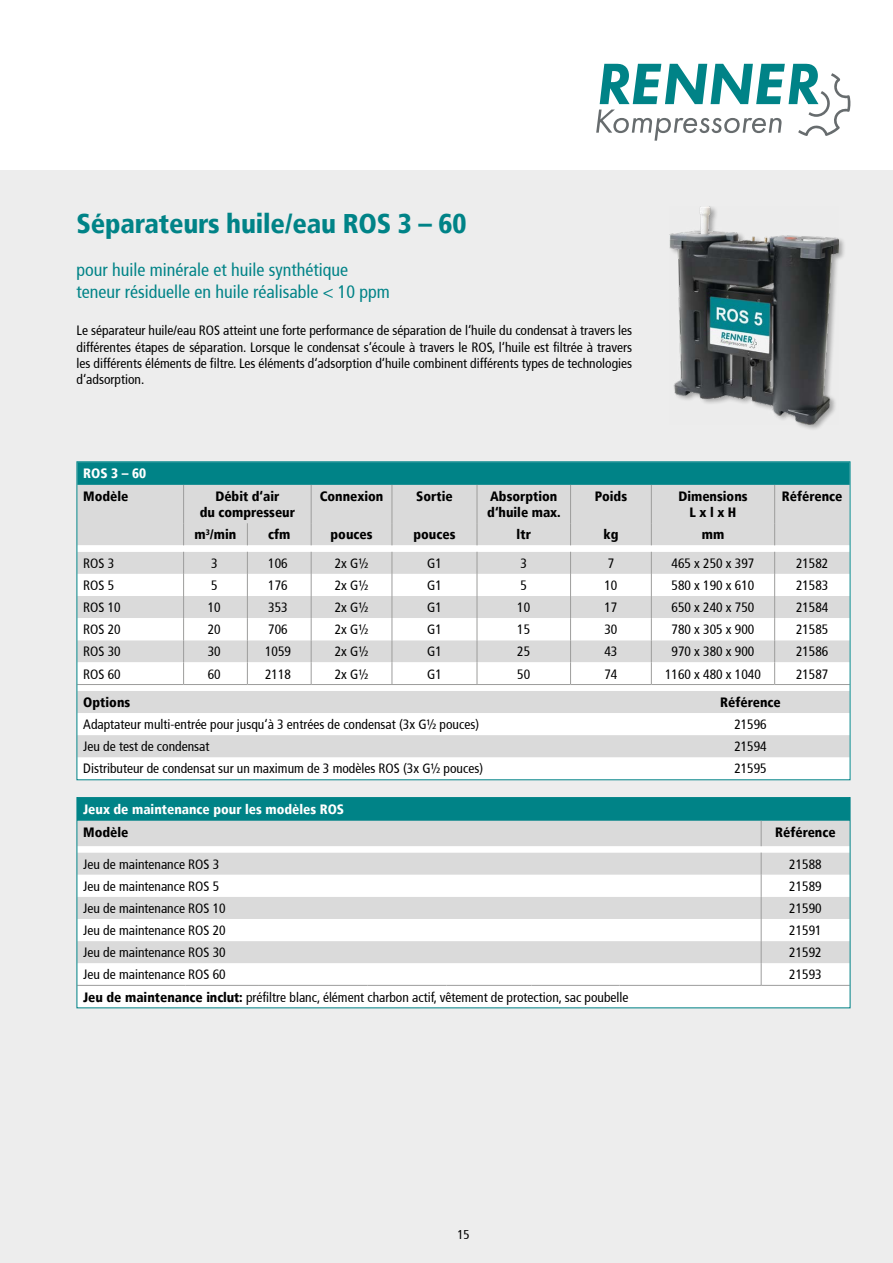
<style>
.page{position:relative;width:893px;height:1263px;background:#fff}
.page>*{position:absolute;margin:0;border:0;box-sizing:border-box;transform-origin:0 0}
.t1{font:900 condensed 27px "Frutiger";letter-spacing:-.01em;color:#008387}
.t2{font:condensed 18px "Frutiger";color:#008387}
.t3{font:condensed 13.5px/16.2px "Frutiger";color:#000;text-align:justify}
.t4{font:900 condensed 13.5px/16.2px "Frutiger";color:#000}
.t5{font:900 condensed 13.5px "Frutiger";color:#fff}
.t6{font:condensed 12.75px "Frutiger";color:#000}
.s1{font-weight:900}
</style>
<div class="page">
<div style="left:0;top:170px;width:893px;height:1093px;background:#ededed"></div>
<div style="left:77px;top:798px;width:773px;height:23px;background:#008387"></div>
<div style="left:79px;top:821px;width:769px;height:25px;background:#dadada"></div>
<svg style="left:79px;top:846px;width:769px;height:160px;background:#efefef"></svg>
<svg style="left:761px;top:821px;width:1px;height:25px"></svg>
<svg style="left:761px;top:852px;width:1px;height:133px"></svg>
<hr style="left:77px;top:985px;width:109px;height:1px;background:#9d9d9c">
<hr style="left:186px;top:985px;width:72px;height:1px;background:#9d9d9c">
<hr style="left:258px;top:985px;width:110px;height:1px;background:#9d9d9c">
<hr style="left:368px;top:985px;width:79px;height:1px;background:#9d9d9c">
<hr style="left:447px;top:985px;width:85px;height:1px;background:#9d9d9c">
<hr style="left:532px;top:985px;width:87px;height:1px;background:#9d9d9c">
<hr style="left:619px;top:985px;width:142px;height:1px;background:#9d9d9c">
<hr style="left:761px;top:985px;width:89px;height:1px;background:#9d9d9c">
<div style="left:77px;top:797px;width:773px;height:211px;border:1px solid #008387"></div>
<div style="left:669px;top:205px;width:177px;height:227px;background:#000;opacity:.3"></div>
<img style="left:670px;top:206px;width:169px;height:218px">
<div style="left:79px;top:463px;width:769px;height:22px;background:#008387"></div>
<div style="left:79px;top:485px;width:769px;height:60px;background:#dadada"></div>
<svg style="left:79px;top:545px;width:769px;height:233px;background:#ededed"></svg>
<svg style="left:79px;top:574px;width:769px;height:66px;background:#f2f2f2"></svg>
<div style="left:79px;top:735px;width:769px;height:22px;background:#dadada"></div>
<hr style="left:183px;top:485px;width:1px;height:38px;background:#9d9d9c">
<hr style="left:311px;top:485px;width:1px;height:38px;background:#9d9d9c">
<hr style="left:392px;top:485px;width:1px;height:38px;background:#9d9d9c">
<hr style="left:477px;top:485px;width:1px;height:38px;background:#9d9d9c">
<hr style="left:651px;top:485px;width:1px;height:38px;background:#9d9d9c">
<hr style="left:774px;top:485px;width:1px;height:38px;background:#9d9d9c">
<svg style="left:183px;top:523px;width:1px;height:22px"></svg>
<svg style="left:247px;top:523px;width:1px;height:22px"></svg>
<svg style="left:311px;top:523px;width:1px;height:22px"></svg>
<svg style="left:392px;top:523px;width:1px;height:22px"></svg>
<svg style="left:477px;top:523px;width:1px;height:22px"></svg>
<svg style="left:651px;top:523px;width:1px;height:22px"></svg>
<svg style="left:774px;top:523px;width:1px;height:22px"></svg>
<svg style="left:183px;top:552px;width:1px;height:132px"></svg>
<svg style="left:247px;top:552px;width:1px;height:132px"></svg>
<svg style="left:311px;top:552px;width:1px;height:132px"></svg>
<svg style="left:392px;top:552px;width:1px;height:132px"></svg>
<svg style="left:477px;top:552px;width:1px;height:132px"></svg>
<svg style="left:651px;top:552px;width:1px;height:132px"></svg>
<svg style="left:774px;top:552px;width:1px;height:132px"></svg>
<hr style="left:570px;top:485px;width:1px;height:38px;background:#9d9d9c">
<svg style="left:570px;top:523px;width:1px;height:22px"></svg>
<svg style="left:570px;top:552px;width:1px;height:132px"></svg>
<hr style="left:77px;top:684px;width:107px;height:1px;background:#9d9d9c">
<hr style="left:184px;top:684px;width:63px;height:1px;background:#9d9d9c">
<hr style="left:247px;top:684px;width:64px;height:1px;background:#9d9d9c">
<hr style="left:311px;top:684px;width:81px;height:1px;background:#9d9d9c">
<hr style="left:392px;top:684px;width:85px;height:1px;background:#9d9d9c">
<hr style="left:477px;top:684px;width:94px;height:1px;background:#9d9d9c">
<hr style="left:571px;top:684px;width:80px;height:1px;background:#9d9d9c">
<hr style="left:651px;top:684px;width:124px;height:1px;background:#9d9d9c">
<hr style="left:775px;top:684px;width:75px;height:1px;background:#9d9d9c">
<svg style="left:596px;top:64px;width:254px;height:77px"></svg>
<p class="t1" style="left:77px;top:207px;width:391px">Séparateurs huile/eau ROS 3 – 60</p>
<p class="t2" style="left:77px;top:259px;width:273px">pour huile minérale et huile synthétique</p>
<p class="t2" style="left:77px;top:281px;width:315px">teneur résiduelle en huile réalisable &lt; 10 ppm</p>
<p class="t3" style="left:77px;top:323px;width:557px">Le séparateur huile/eau ROS atteint une forte performance de séparation de l‘huile du condensat à travers les différentes étapes de séparation. Lorsque le condensat s‘écoule à travers le ROS, l‘huile est filtrée à travers les différents éléments de filtre. Les éléments d‘adsorption d‘huile combinent différents types de technologies d‘adsorption.</p>
<p class="t5" style="left:83px;top:465px;width:64px">ROS 3 – 60</p>
<p class="t4" style="left:83px;top:488px;width:47px">Modèle</p>
<p class="t4" style="left:215px;top:488px;width:66px">Débit d‘air</p>
<p class="t4" style="left:200px;top:504px;width:97px">du compresseur</p>
<p class="t4" style="left:320px;top:488px;width:65px">Connexion</p>
<p class="t4" style="left:416px;top:488px;width:38px">Sortie</p>
<p class="t4" style="left:487px;top:488px;width:75px">Absorption d‘huile max.</p>
<p class="t4" style="left:595px;top:488px;width:34px">Poids</p>
<p class="t4" style="left:678px;top:488px;width:71px">Dimensions</p>
<p class="t4" style="left:690px;top:504px;width:48px">L x l x H</p>
<p class="t4" style="left:195px;top:526px;width:43px">m<sup>3</sup>/min</p>
<p class="t4" style="left:268px;top:526px;width:24px">cfm</p>
<p class="t4" style="left:331px;top:526px;width:43px">pouces</p>
<p class="t4" style="left:413px;top:526px;width:43px">pouces</p>
<p class="t4" style="left:517px;top:526px;width:16px">ltr</p>
<p class="t4" style="left:603px;top:526px;width:16px">kg</p>
<p class="t4" style="left:702px;top:526px;width:24px">mm</p>
<p class="t4" style="left:782px;top:488px;width:62px">Référence</p>
<p class="t3" style="left:83px;top:555px;width:32px">ROS 3</p>
<p class="t3" style="left:211px;top:555px;width:8px">3</p>
<p class="t3" style="left:268px;top:555px;width:21px">106</p>
<p class="t3" style="left:335px;top:555px;width:35px">2x G½</p>
<p class="t3" style="left:427px;top:555px;width:16px">G1</p>
<p class="t3" style="left:521px;top:555px;width:8px">3</p>
<p class="t3" style="left:608px;top:555px;width:8px">7</p>
<p class="t3" style="left:672px;top:555px;width:84px">465 x 250 x 397</p>
<p class="t3" style="left:796px;top:555px;width:34px">21582</p>
<p class="t3" style="left:83px;top:577px;width:32px">ROS 5</p>
<p class="t3" style="left:211px;top:577px;width:8px">5</p>
<p class="t3" style="left:268px;top:577px;width:21px">176</p>
<p class="t3" style="left:335px;top:577px;width:35px">2x G½</p>
<p class="t3" style="left:427px;top:577px;width:16px">G1</p>
<p class="t3" style="left:521px;top:577px;width:8px">5</p>
<p class="t3" style="left:604px;top:577px;width:14px">10</p>
<p class="t3" style="left:672px;top:577px;width:84px">580 x 190 x 610</p>
<p class="t3" style="left:796px;top:577px;width:34px">21583</p>
<p class="t3" style="left:83px;top:599px;width:39px">ROS 10</p>
<p class="t3" style="left:208px;top:599px;width:14px">10</p>
<p class="t3" style="left:268px;top:599px;width:21px">353</p>
<p class="t3" style="left:335px;top:599px;width:35px">2x G½</p>
<p class="t3" style="left:427px;top:599px;width:16px">G1</p>
<p class="t3" style="left:517px;top:599px;width:14px">10</p>
<p class="t3" style="left:604px;top:599px;width:14px">17</p>
<p class="t3" style="left:672px;top:599px;width:84px">650 x 240 x 750</p>
<p class="t3" style="left:796px;top:599px;width:34px">21584</p>
<p class="t3" style="left:83px;top:622px;width:39px">ROS 20</p>
<p class="t3" style="left:208px;top:622px;width:14px">20</p>
<p class="t3" style="left:268px;top:622px;width:21px">706</p>
<p class="t3" style="left:335px;top:622px;width:35px">2x G½</p>
<p class="t3" style="left:427px;top:622px;width:16px">G1</p>
<p class="t3" style="left:517px;top:622px;width:14px">15</p>
<p class="t3" style="left:604px;top:622px;width:14px">30</p>
<p class="t3" style="left:672px;top:622px;width:84px">780 x 305 x 900</p>
<p class="t3" style="left:796px;top:622px;width:34px">21585</p>
<p class="t3" style="left:83px;top:644px;width:39px">ROS 30</p>
<p class="t3" style="left:208px;top:644px;width:14px">30</p>
<p class="t3" style="left:265px;top:644px;width:27px">1059</p>
<p class="t3" style="left:335px;top:644px;width:35px">2x G½</p>
<p class="t3" style="left:427px;top:644px;width:16px">G1</p>
<p class="t3" style="left:517px;top:644px;width:14px">25</p>
<p class="t3" style="left:604px;top:644px;width:14px">43</p>
<p class="t3" style="left:672px;top:644px;width:84px">970 x 380 x 900</p>
<p class="t3" style="left:796px;top:644px;width:34px">21586</p>
<p class="t3" style="left:83px;top:666px;width:39px">ROS 60</p>
<p class="t3" style="left:208px;top:666px;width:14px">60</p>
<p class="t3" style="left:265px;top:666px;width:27px">2118</p>
<p class="t3" style="left:335px;top:666px;width:35px">2x G½</p>
<p class="t3" style="left:427px;top:666px;width:16px">G1</p>
<p class="t3" style="left:517px;top:666px;width:14px">50</p>
<p class="t3" style="left:604px;top:666px;width:14px">74</p>
<p class="t3" style="left:665px;top:666px;width:97px">1160 x 480 x 1040</p>
<p class="t3" style="left:796px;top:666px;width:34px">21587</p>
<p class="t4" style="left:83px;top:694px;width:49px">Options</p>
<p class="t4" style="left:720px;top:694px;width:62px">Référence</p>
<p class="t3" style="left:83px;top:716px;width:397px">Adaptateur multi-entrée pour jusqu‘à 3 entrées de condensat (3x G½ pouces)</p>
<p class="t3" style="left:734px;top:716px;width:34px">21596</p>
<p class="t3" style="left:83px;top:739px;width:128px">Jeu de test de condensat</p>
<p class="t3" style="left:734px;top:739px;width:34px">21594</p>
<p class="t3" style="left:83px;top:761px;width:401px">Distributeur de condensat sur un maximum de 3 modèles ROS (3x G½ pouces)</p>
<p class="t3" style="left:734px;top:761px;width:34px">21595</p>
<p class="t5" style="left:83px;top:801px;width:262px">Jeux de maintenance pour les modèles ROS</p>
<p class="t4" style="left:83px;top:824px;width:47px">Modèle</p>
<p class="t4" style="left:775px;top:824px;width:62px">Référence</p>
<p class="t3" style="left:83px;top:856px;width:137px">Jeu de maintenance ROS 3</p>
<p class="t3" style="left:789px;top:856px;width:34px">21588</p>
<p class="t3" style="left:83px;top:878px;width:137px">Jeu de maintenance ROS 5</p>
<p class="t3" style="left:789px;top:878px;width:34px">21589</p>
<p class="t3" style="left:83px;top:900px;width:144px">Jeu de maintenance ROS 10</p>
<p class="t3" style="left:789px;top:900px;width:34px">21590</p>
<p class="t3" style="left:83px;top:922px;width:144px">Jeu de maintenance ROS 20</p>
<p class="t3" style="left:789px;top:922px;width:34px">21591</p>
<p class="t3" style="left:83px;top:944px;width:144px">Jeu de maintenance ROS 30</p>
<p class="t3" style="left:789px;top:944px;width:34px">21592</p>
<p class="t3" style="left:83px;top:967px;width:144px">Jeu de maintenance ROS 60</p>
<p class="t3" style="left:789px;top:967px;width:34px">21593</p>
<p class="t3" style="left:83px;top:989px;width:547px"><span class="s1">Jeu de maintenance inclut:</span> préfiltre blanc, élément charbon actif, vêtement de protection, sac poubelle</p>
<p class="t6" style="left:457px;top:1227px;width:14px">15</p>
</div>
